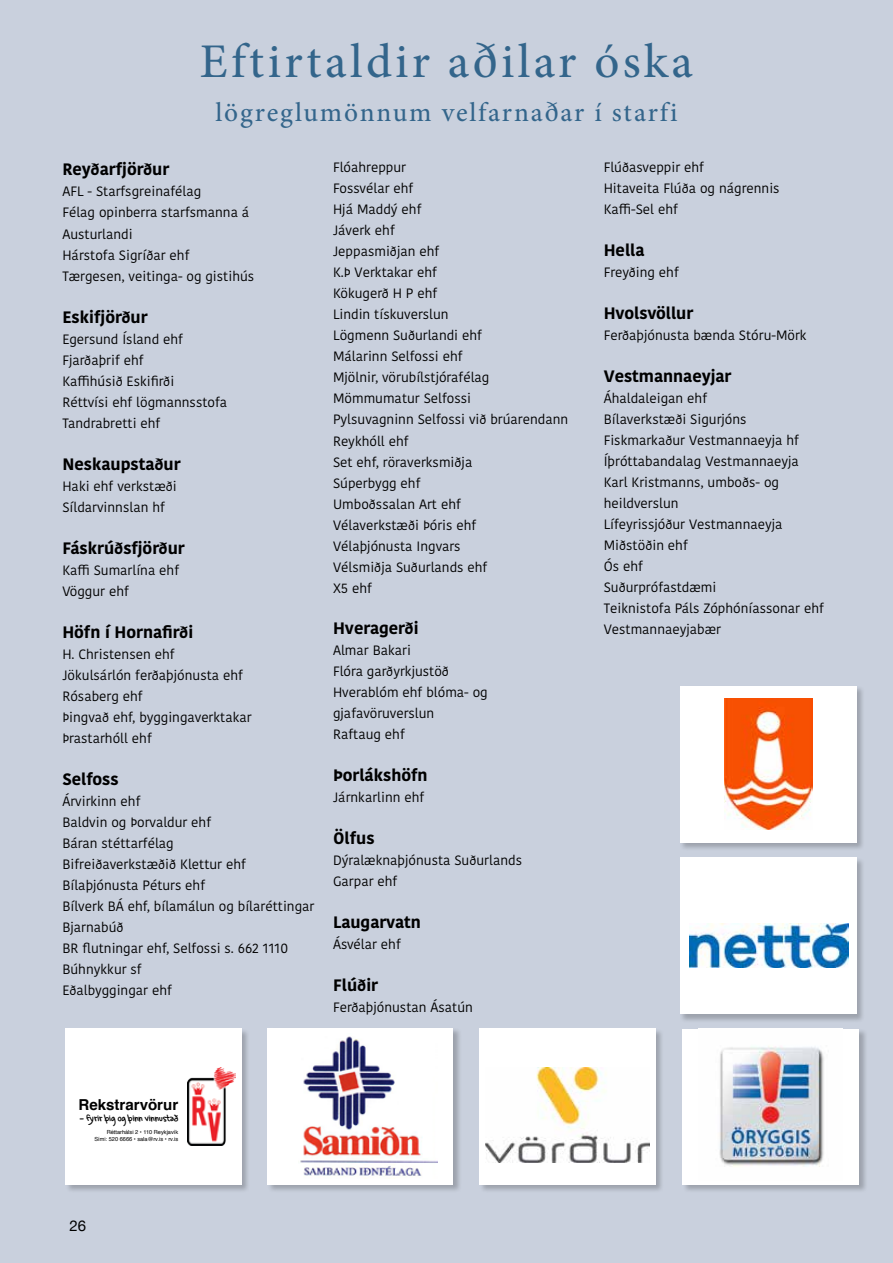
<style>
.page{position:relative;width:893px;height:1263px;background:#c9d0dd}
.page>*{position:absolute;margin:0;border:0;box-sizing:border-box;transform-origin:0 0}
.t1{font:47.55px "Adobe Hebrew";letter-spacing:.07em;color:#33658b}
.t2{font:26.55px "Adobe Hebrew";letter-spacing:.07em;color:#33658b}
.t3{font:700 16.5px "Kohinoor Devanagari";color:#000}
.t4{font:700 15.15px "Helvetica";color:#000}
.t5{font:15px "Helvetica Neue";color:#000}
.t6{font:13.5px/21px "Kohinoor Devanagari";color:#000}
.t7{font:11.1px "Gregs Hand";color:#000}
.t8{font:5.55px/7.2px "Helvetica";color:#000;text-align:right}
</style>
<div class="page">
<div style="left:65px;top:1028px;width:186px;height:165px;background:#000;opacity:.22"></div>
<div style="left:65px;top:1028px;width:177px;height:156px;background:#fff"></div>
<img style="left:187px;top:1068px;width:48px;height:78px">
<div style="left:680px;top:857px;width:185px;height:166px;background:#000;opacity:.22"></div>
<div style="left:680px;top:857px;width:176px;height:157px;background:#fff"></div>
<img style="left:689px;top:923px;width:160px;height:45px">
<div style="left:680px;top:685px;width:185px;height:166px;background:#000;opacity:.22"></div>
<div style="left:680px;top:686px;width:176px;height:156px;background:#fff"></div>
<img style="left:725px;top:699px;width:87px;height:131px">
<div style="left:267px;top:1027px;width:195px;height:166px;background:#000;opacity:.22"></div>
<div style="left:267px;top:1028px;width:186px;height:156px;background:#fff"></div>
<img style="left:300px;top:1036px;width:138px;height:143px">
<div style="left:682px;top:1028px;width:186px;height:165px;background:#000;opacity:.22"></div>
<div style="left:683px;top:1029px;width:176px;height:155px;background:#fff"></div>
<img style="left:719px;top:1046px;width:105px;height:121px">
<div style="left:479px;top:1028px;width:185px;height:165px;background:#000;opacity:.22"></div>
<div style="left:479px;top:1028px;width:176px;height:156px;background:#fff"></div>
<img style="left:486px;top:1068px;width:163px;height:94px">
<h1 class="t1" style="left:200px;top:33px;width:495px">Eftirtaldir aðilar óska</h1>
<h2 class="t2" style="left:215px;top:96px;width:464px">lögreglumönnum velfarnaðar í starfi</h2>
<p class="t3" style="left:62px;top:155px;width:108px">Reyðarfjörður</p>
<p class="t6" style="left:62px;top:181px;width:193px">AFL - Starfsgreinafélag<br>Félag opinberra starfsmanna á<br>Austurlandi<br>Hárstofa Sigríðar ehf<br>Tærgesen, veitinga- og gistihús</p>
<p class="t3" style="left:62px;top:302px;width:87px">Eskifjörður</p>
<p class="t6" style="left:62px;top:328px;width:166px">Egersund Ísland ehf<br>Fjarðaþrif ehf<br>Kaffihúsið Eskifirði<br>Réttvísi ehf lögmannsstofa<br>Tandrabretti ehf</p>
<p class="t3" style="left:62px;top:449px;width:120px">Neskaupstaður</p>
<p class="t6" style="left:62px;top:475px;width:116px">Haki ehf verkstæði<br>Síldarvinnslan hf</p>
<p class="t3" style="left:62px;top:533px;width:124px">Fáskrúðsfjörður</p>
<p class="t6" style="left:62px;top:559px;width:118px">Kaffi Sumarlína ehf<br>Vöggur ehf</p>
<p class="t3" style="left:62px;top:617px;width:132px">Höfn í Hornafirði</p>
<p class="t6" style="left:62px;top:643px;width:191px">H. Christensen ehf<br>Jökulsárlón ferðaþjónusta ehf<br>Rósaberg ehf<br>Þingvað ehf, byggingaverktakar<br>Þrastarhóll ehf</p>
<p class="t3" style="left:62px;top:764px;width:58px">Selfoss</p>
<p class="t6" style="left:62px;top:790px;width:254px">Árvirkinn ehf<br>Baldvin og Þorvaldur ehf<br>Báran stéttarfélag<br>Bifreiðaverkstæðið Klettur ehf<br>Bílaþjónusta Péturs ehf<br>Bílverk BÁ ehf, bílamálun og bílaréttingar<br>Bjarnabúð<br>BR flutningar ehf, Selfossi s. 662 1110<br>Búhnykkur sf<br>Eðalbyggingar ehf</p>
<p class="t6" style="left:333px;top:157px;width:237px">Flóahreppur<br>Fossvélar ehf<br>Hjá Maddý ehf<br>Jáverk ehf<br>Jeppasmiðjan ehf<br>K.Þ Verktakar ehf<br>Kökugerð H P ehf<br>Lindin tískuverslun<br>Lögmenn Suðurlandi ehf<br>Málarinn Selfossi ehf<br>Mjölnir, vörubílstjórafélag<br>Mömmumatur Selfossi<br>Pylsuvagninn Selfossi við brúarendann<br>Reykhóll ehf<br>Set ehf, röraverksmiðja<br>Súperbygg ehf<br>Umboðssalan Art ehf<br>Vélaverkstæði Þóris ehf<br>Vélaþjónusta Ingvars<br>Vélsmiðja Suðurlands ehf<br>X5 ehf</p>
<p class="t3" style="left:333px;top:614px;width:87px">Hveragerði</p>
<p class="t6" style="left:333px;top:640px;width:156px">Almar Bakari<br>Flóra garðyrkjustöð<br>Hverablóm ehf blóma- og gjafavöruverslun<br>Raftaug ehf</p>
<p class="t3" style="left:333px;top:761px;width:96px">Þorlákshöfn</p>
<p class="t6" style="left:333px;top:787px;width:93px">Járnkarlinn ehf</p>
<p class="t3" style="left:333px;top:824px;width:43px">Ölfus</p>
<p class="t6" style="left:333px;top:850px;width:191px">Dýralæknaþjónusta Suðurlands<br>Garpar ehf</p>
<p class="t3" style="left:333px;top:908px;width:89px">Laugarvatn</p>
<p class="t6" style="left:333px;top:934px;width:69px">Ásvélar ehf</p>
<p class="t3" style="left:333px;top:971px;width:47px">Flúðir</p>
<p class="t6" style="left:333px;top:997px;width:141px">Ferðaþjónustan Ásatún</p>
<p class="t4" style="left:78px;top:1092px;width:101px">Rekstrarvörur</p>
<p class="t7" style="left:80px;top:1110px;width:100px">– fyrir þig og þinn vinnustað</p>
<p class="t8" style="left:94px;top:1129px;width:85px">Réttarhálsi 2 • 110 Reykjavík<br>Sími: 520 6666 • sala@rv.is • rv.is</p>
<p class="t5" style="left:69px;top:1215px;width:18px">26</p>
<p class="t6" style="left:604px;top:157px;width:177px">Flúðasveppir ehf<br>Hitaveita Flúða og nágrennis<br>Kaffi-Sel ehf</p>
<p class="t3" style="left:604px;top:236px;width:42px">Hella</p>
<p class="t6" style="left:604px;top:262px;width:77px">Freyðing ehf</p>
<p class="t3" style="left:604px;top:299px;width:91px">Hvolsvöllur</p>
<p class="t6" style="left:604px;top:325px;width:204px">Ferðaþjónusta bænda Stóru-Mörk</p>
<p class="t3" style="left:604px;top:362px;width:129px">Vestmannaeyjar</p>
<p class="t6" style="left:604px;top:388px;width:222px">Áhaldaleigan ehf<br>Bílaverkstæði Sigurjóns<br>Fiskmarkaður Vestmannaeyja hf<br>Íþróttabandalag Vestmannaeyja<br>Karl Kristmanns, umboðs- og heildverslun<br>Lífeyrissjóður Vestmannaeyja<br>Miðstöðin ehf<br>Ós ehf<br>Suðurprófastdæmi<br>Teiknistofa Páls Zóphóníassonar ehf<br>Vestmannaeyjabær</p>
</div>
